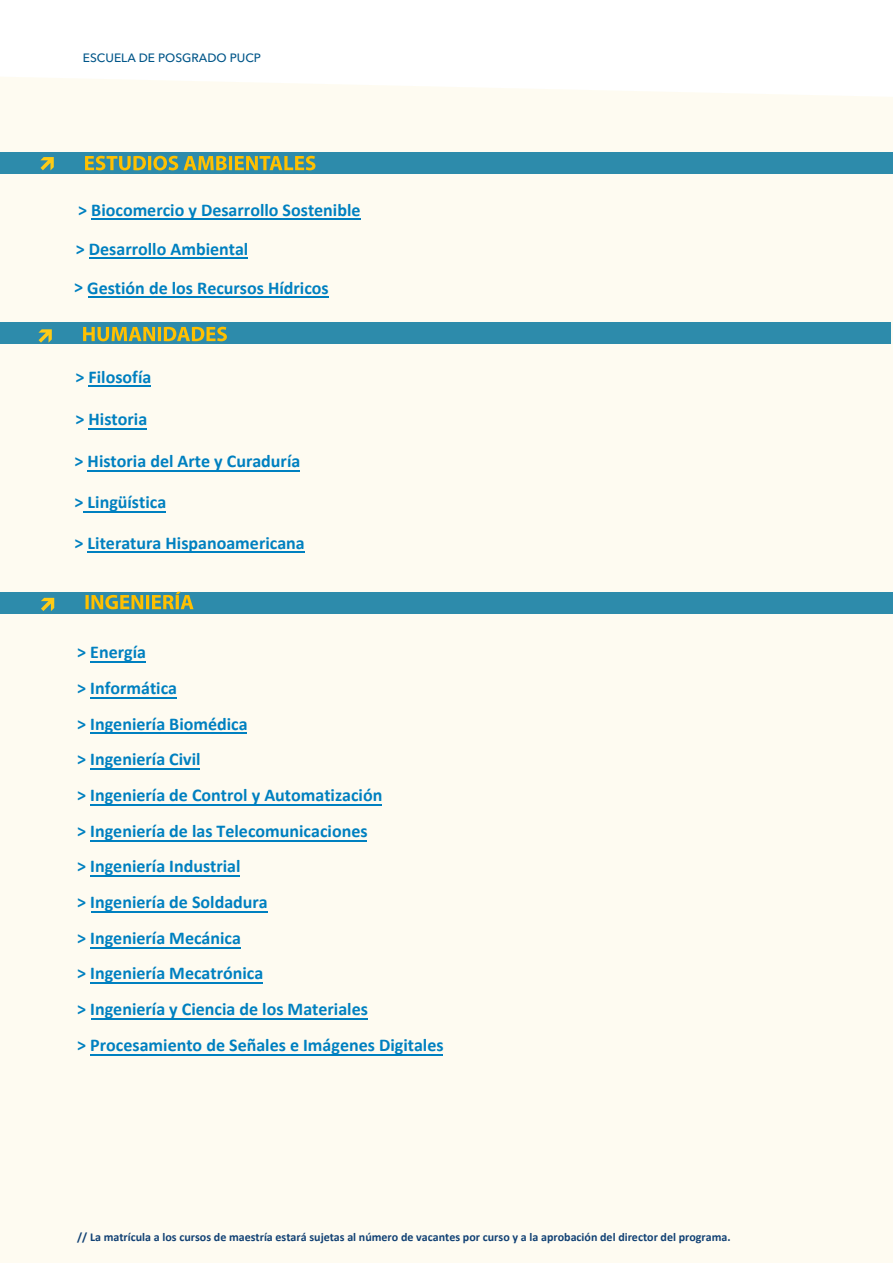
<style>
.page{position:relative;width:893px;height:1263px;background:#fff}
.page>*{position:absolute;margin:0;border:0;box-sizing:border-box;transform-origin:0 0}
.t1{font:700 18px/35.7px "Calibri";color:#0080c0}
.t2{font:700 12px "Calibri";color:#114174}
.t3{font:500 12px "Avenir Next LT Pro";color:#005689}
</style>
<div class="page">
<div style="left:0;top:77px;width:893px;height:1186px;background:#fefbf1"></div>
<svg style="left:85px;top:156px;width:230px;height:14px;background:#97a554"></svg>
<svg style="left:83px;top:327px;width:144px;height:14px;background:#9ca650"></svg>
<svg style="left:86px;top:592px;width:108px;height:17px;background:#8ba25d"></svg>
<hr style="left:88px;top:296px;width:240px;height:2px;background:#0080c0">
<hr style="left:89px;top:257px;width:159px;height:1px;background:#0080c0">
<hr style="left:91px;top:218px;width:269px;height:1px;background:#0080c0">
<hr style="left:89px;top:428px;width:58px;height:1px;background:#0080c0">
<hr style="left:88px;top:470px;width:212px;height:1px;background:#0080c0">
<hr style="left:84px;top:511px;width:82px;height:1px;background:#0080c0">
<hr style="left:88px;top:552px;width:217px;height:1px;background:#0080c0">
<hr style="left:89px;top:385px;width:62px;height:2px;background:#0080c0">
<hr style="left:91px;top:1054px;width:352px;height:1px;background:#0080c0">
<hr style="left:91px;top:1018px;width:276px;height:1px;background:#0080c0">
<hr style="left:91px;top:982px;width:172px;height:2px;background:#0080c0">
<hr style="left:91px;top:947px;width:150px;height:1px;background:#0080c0">
<hr style="left:91px;top:911px;width:177px;height:1px;background:#0080c0">
<hr style="left:91px;top:875px;width:149px;height:2px;background:#0080c0">
<hr style="left:91px;top:840px;width:276px;height:1px;background:#0080c0">
<hr style="left:91px;top:804px;width:291px;height:1px;background:#0080c0">
<hr style="left:90px;top:768px;width:110px;height:2px;background:#0080c0">
<hr style="left:91px;top:733px;width:156px;height:1px;background:#0080c0">
<hr style="left:90px;top:697px;width:87px;height:1px;background:#0080c0">
<hr style="left:90px;top:661px;width:56px;height:2px;background:#0080c0">
<p class="t3" style="left:83px;top:51px;width:180px">ESCUELA DE POSGRADO PUCP</p>
<p class="t1" style="left:74px;top:190px;width:288px;line-height:39.3px">&gt; Biocomercio y Desarrollo Sostenible &gt; Desarrollo Ambiental<br>&gt; Gestión de los Recursos Hídricos</p>
<p class="t1" style="left:76px;top:359px;width:77px">&gt; Filosofía</p>
<p class="t1" style="left:76px;top:402px;width:73px">&gt; Historia</p>
<p class="t1" style="left:75px;top:443px;width:227px">&gt; Historia del Arte y Curaduría</p>
<p class="t1" style="left:75px;top:484px;width:93px">&gt; Lingüística</p>
<p class="t1" style="left:75px;top:525px;width:232px">&gt; Literatura Hispanoamericana</p>
<p class="t1" style="left:77px;top:634px;width:368px">&gt; Energía<br>&gt; Informática<br>&gt; Ingeniería Biomédica<br>&gt; Ingeniería Civil<br>&gt; Ingeniería de Control y Automatización<br>&gt; Ingeniería de las Telecomunicaciones<br>&gt; Ingeniería Industrial<br>&gt; Ingeniería de Soldadura<br>&gt; Ingeniería Mecánica<br>&gt; Ingeniería Mecatrónica<br>&gt; Ingeniería y Ciencia de los Materiales<br>&gt; Procesamiento de Señales e Imágenes Digitales</p>
<p class="t2" style="left:77px;top:1229px;width:655px">// La matrícula a los cursos de maestría estará sujetas al número de vacantes por curso y a la aprobación del director del programa.</p>
</div>
